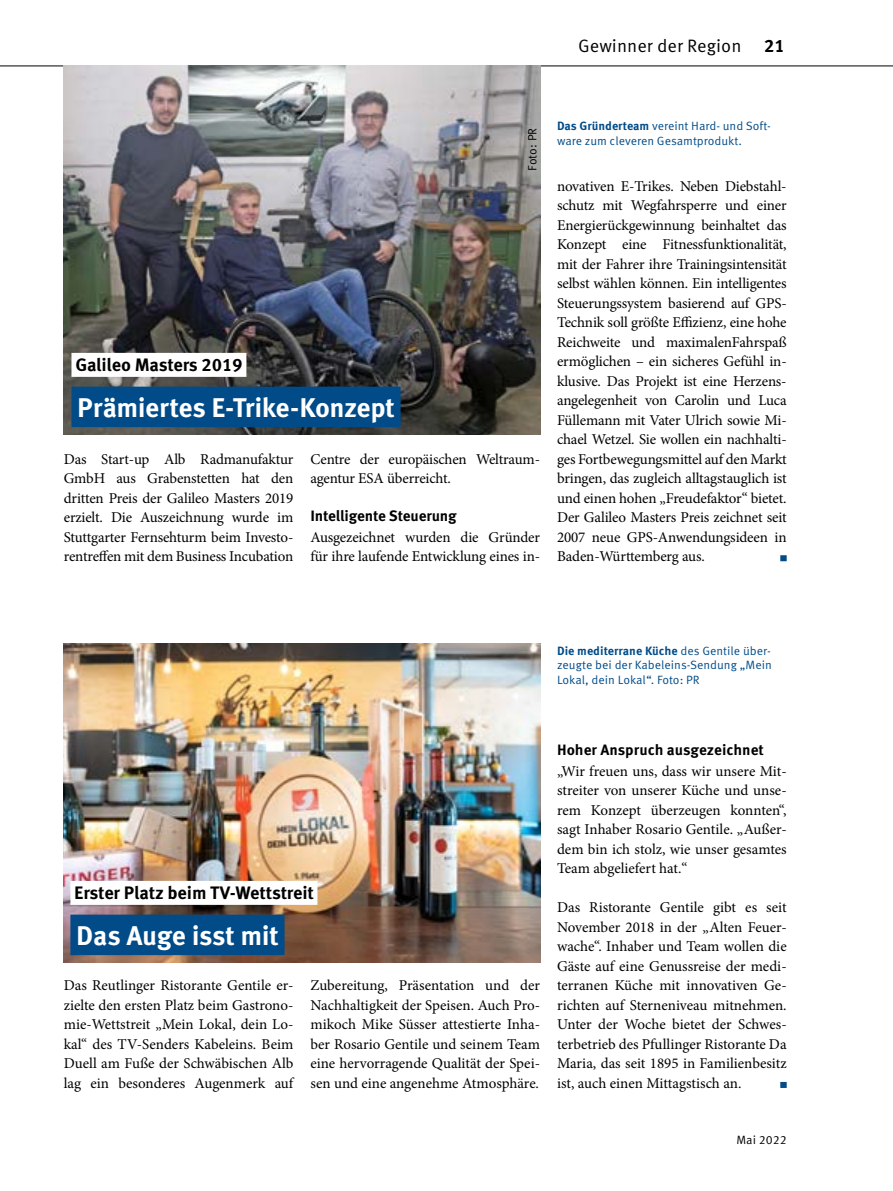
<style>
.page{position:relative;width:893px;height:1191px;background:#fff}
.page>*{position:absolute;margin:0;border:0;box-sizing:border-box;transform-origin:0 0}
.t1{font:700 27px "Meta Correspondence OT";letter-spacing:-.02em;color:#fff}
.t2{font:700 18px "Meta Correspondence OT";letter-spacing:-.01em;color:#000}
.t3{font:18px "Meta Correspondence OT";color:#000}
.t4{font:15px/19.5px "Minion Pro";letter-spacing:-.01em;color:#000;text-align:justify}
.t5{font:700 15px "Meta Correspondence OT";letter-spacing:-.01em;color:#000}
.t6{font:12px/14.4px "Meta Correspondence OT";color:#004b88;text-align:justify}
.t7{font:12px "Meta Correspondence OT";color:#000}
.s1{font-weight:700}
</style>
<div class="page">
<hr style="left:0;top:66px;width:893px;height:1px;background:#000">
<img style="left:64px;top:643px;width:476px;height:320px">
<div style="left:70px;top:881px;width:247px;height:24px;background:#fff"></div>
<div style="left:70px;top:914px;width:215px;height:41px;background:#004b88"></div>
<div style="left:780px;top:1082px;width:7px;height:6px;background:#004b88"></div>
<img style="left:64px;top:66px;width:476px;height:369px">
<div style="left:71px;top:353px;width:175px;height:24px;background:#fff"></div>
<div style="left:71px;top:386px;width:330px;height:41px;background:#004b88"></div>
<div style="left:780px;top:555px;width:7px;height:6px;background:#004b88"></div>
<p class="t3" style="left:578px;top:35px;width:165px">Gewinner der Region</p>
<p class="t2" style="left:764px;top:34px;width:22px">21</p>
<p class="t2" style="left:75px;top:353px;width:169px">Galileo Masters 2019</p>
<h1 class="t1" style="left:77px;top:391px;width:319px">Prämiertes E-Trike-Konzept</h1>
<p class="t7" style="left:525px;top:171px;width:44px;rotate:-90deg">Foto: PR</p>
<p class="t4" style="left:64px;top:449px;width:231px">Das Start-up Alb Radmanufaktur GmbH aus Grabenstetten hat den dritten Preis der Galileo Masters 2019 erzielt. Die Auszeichnung wurde im Stuttgarter Fernsehturm beim Investo&shy;rentreffen mit dem Business Incubation</p>
<p class="t4" style="left:310px;top:449px;width:231px">Centre der europäischen Weltraum&shy;agentur ESA überreicht.</p>
<p class="t5" style="left:310px;top:506px;width:148px">Intelligente Steuerung</p>
<p class="t4" style="left:310px;top:527px;width:231px">Ausgezeichnet wurden die Gründer für ihre laufende Entwicklung eines in-</p>
<p class="t6" style="left:557px;top:119px;width:215px"><span class="s1">Das Gründerteam</span> vereint Hard- und Soft&shy;ware zum cleveren Gesamtprodukt.</p>
<p class="t4" style="left:557px;top:176px;width:231px">novativen E-Trikes. Neben Diebstahl&shy;schutz mit Wegfahrsperre und einer Energierückgewinnung beinhaltet das Konzept eine Fitnessfunktionalität, mit der Fahrer ihre Trainingsintensität selbst wählen können. Ein intelligentes Steuerungssystem basierend auf GPS-Technik soll größte Effizienz, eine hohe Reichweite und maximalenFahrspaß ermöglichen – ein sicheres Gefühl in&shy;klusive. Das Projekt ist eine Herzens&shy;angelegenheit von Carolin und Luca Füllemann mit Vater Ulrich sowie Mi&shy;chael Wetzel. Sie wollen ein nachhalti&shy;ges Fortbewegungsmittel auf den Markt bringen, das zugleich alltagstauglich ist und einen hohen „Freudefaktor“ bietet.<br>Der Galileo Masters Preis zeichnet seit 2007 neue GPS-Anwendungsideen in Baden-Württemberg aus.</p>
<p class="t6" style="left:557px;top:643px;width:216px"><span class="s1">Die mediterrane Küche</span> des Gentile über&shy;zeugte bei der Kabeleins-Sendung „Mein Lokal, dein Lokal“. Foto: PR</p>
<p class="t2" style="left:74px;top:881px;width:241px">Erster Platz beim TV-Wettstreit</p>
<h1 class="t1" style="left:76px;top:919px;width:204px">Das Auge isst mit</h1>
<p class="t4" style="left:64px;top:976px;width:231px">Das Reutlinger Ristorante Gentile er&shy;zielte den ersten Platz beim Gastrono&shy;mie-Wettstreit „Mein Lokal, dein Lo&shy;kal“ des TV-Senders Kabeleins. Beim Duell am Fuße der Schwäbischen Alb lag ein besonderes Augenmerk auf</p>
<p class="t4" style="left:310px;top:976px;width:231px">Zubereitung, Präsentation und der Nachhaltigkeit der Speisen. Auch Pro&shy;mikoch Mike Süsser attestierte Inha&shy;ber Rosario Gentile und seinem Team eine hervorragende Qualität der Spei&shy;sen und eine angenehme Atmosphäre.</p>
<p class="t5" style="left:557px;top:740px;width:208px">Hoher Anspruch ausgezeichnet</p>
<p class="t4" style="left:557px;top:761px;width:231px">„Wir freuen uns, dass wir unsere Mit&shy;streiter von unserer Küche und unse&shy;rem Konzept überzeugen konnten“, sagt Inhaber Rosario Gentile. „Außer&shy;dem bin ich stolz, wie unser gesamtes Team abgeliefert hat.“</p>
<p class="t4" style="left:557px;top:898px;width:231px">Das Ristorante Gentile gibt es seit November 2018 in der „Alten Feuer&shy;wache“. Inhaber und Team wollen die Gäste auf eine Genussreise der medi&shy;terranen Küche mit innovativen Ge&shy;richten auf Sterneniveau mitnehmen.<br>Unter der Woche bietet der Schwes&shy;terbetrieb des Pfullinger Ristorante Da Maria, das seit 1895 in Familienbesitz ist, auch einen Mittagstisch an.</p>
<p class="t7" style="left:736px;top:1132px;width:52px">Mai 2022</p>
</div>
